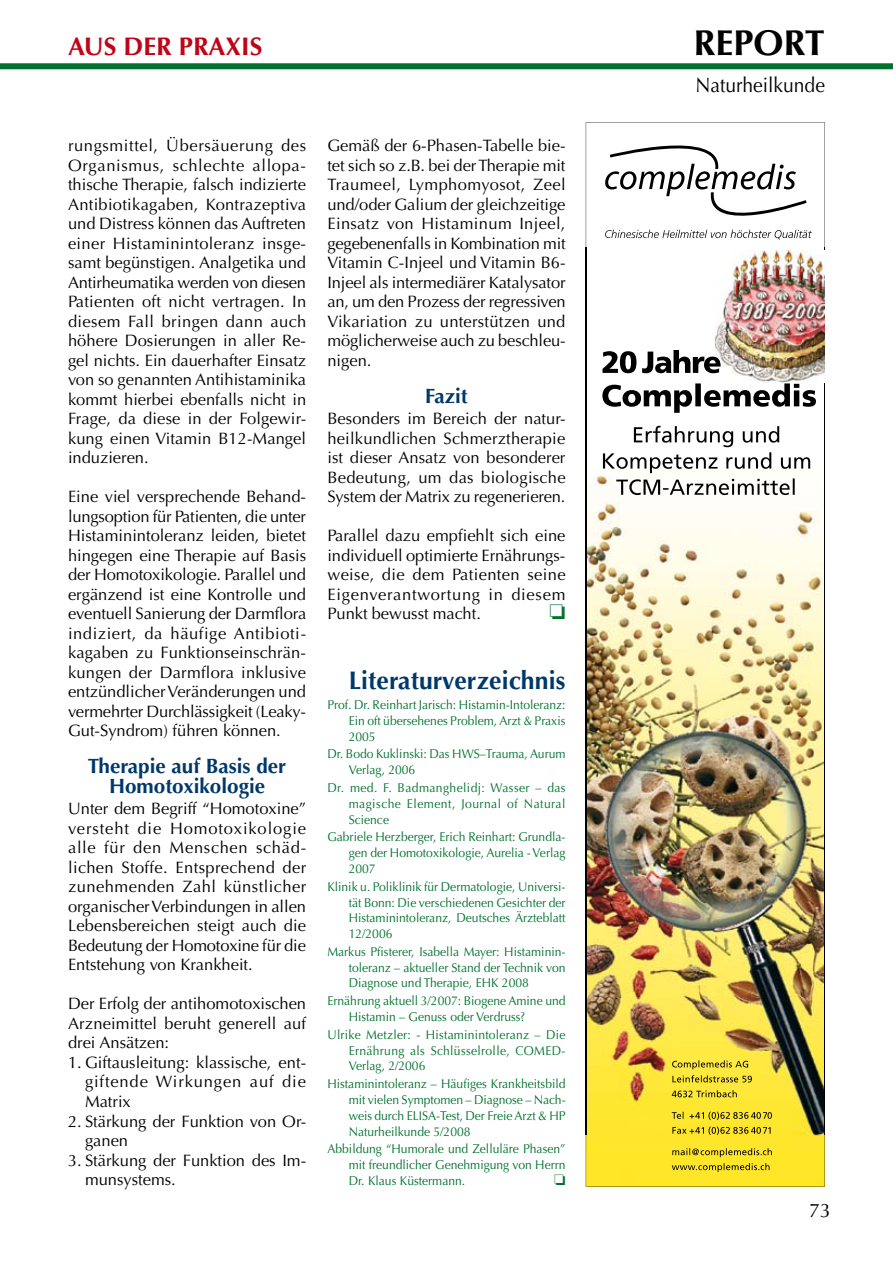
<style>
.page{position:relative;width:893px;height:1263px;background:#fff}
.page>*{position:absolute;margin:0;border:0;box-sizing:border-box;transform-origin:0 0}
.t1{font:700 36px "Optima";color:#000}
.t2{font:700 25.5px "Optima";letter-spacing:.005em;color:#00386a}
.t3{font:700 25.5px "Optima";color:#c00418}
.t4{font:700 20.7px/19.5px "Optima";color:#00386a;text-align:center}
.t5{font:20.7px "Optima";color:#000;scale:.93 1}
.t6{font:19.5px "Optima";color:#000}
.t7{font:16.5px/19.5px "Optima";color:#000;text-align:justify}
.t8{font:12.75px/15.8px "Optima";color:#00722d;text-align:justify;scale:.95 1}
</style>
<div class="page">
<div style="left:0;top:63px;width:893px;height:6px;background:#00722d"></div>
<img style="left:586px;top:122px;width:239px;height:1012px">
<div style="left:586px;top:1134px;width:239px;height:52px;background:#ffe628"></div>
<img style="left:586px;top:248px;width:1px;height:887px">
<img style="left:715px;top:250px;width:110px;height:132px">
<svg style="left:605px;top:126px;width:207px;height:113px"></svg>
<svg style="left:603px;top:426px;width:207px;height:69px"></svg>
<svg style="left:602px;top:350px;width:119px;height:23px"></svg>
<svg style="left:602px;top:383px;width:214px;height:30px"></svg>
<svg style="left:672px;top:1060px;width:76px;height:9px"></svg>
<svg style="left:672px;top:1075px;width:80px;height:7px"></svg>
<svg style="left:672px;top:1090px;width:65px;height:7px"></svg>
<svg style="left:672px;top:1112px;width:100px;height:8px"></svg>
<svg style="left:672px;top:1126px;width:99px;height:9px"></svg>
<svg style="left:672px;top:1148px;width:100px;height:9px"></svg>
<svg style="left:672px;top:1163px;width:97px;height:9px"></svg>
<h2 class="t3" style="left:68px;top:32px;width:196px">Aus der Praxis</h2>
<h1 class="t1" style="left:694px;top:22px;width:133px">Report</h1>
<p class="t7" style="left:68px;top:136px;width:240px">rungsmittel, Übersäuerung des Organismus, schlechte allopa&shy;thische Therapie, falsch indizierte Antibiotikagaben, Kontrazeptiva und Distress können das Auftreten einer Histaminintoleranz insge&shy;samt begünstigen. Analgetika und Antirheumatika werden von diesen Patienten oft nicht vertragen. In diesem Fall bringen dann auch höhere Dosierungen in aller Re&shy;gel nichts. Ein dauerhafter Einsatz von so genannten Antihistaminika kommt hierbei ebenfalls nicht in Frage, da diese in der Folgewir&shy;kung einen Vitamin B12-Mangel induzieren.</p>
<p class="t7" style="left:68px;top:487px;width:240px">Eine viel versprechende Behand&shy;lungsoption für Patienten, die unter Histaminintoleranz leiden, bietet hingegen eine Therapie auf Basis der Homotoxikologie. Parallel und ergänzend ist eine Kontrolle und eventuell Sanierung der Darmflora indiziert, da häufige Antibioti&shy;kagaben zu Funktionseinschrän&shy;kungen der Darmflora inklusive entzündlicher Veränderungen und vermehrter Durchlässigkeit (Leaky-Gut-Syndrom) führen können.</p>
<p class="t4" style="left:88px;top:757px;width:200px">Therapie auf Basis der<br>Homotoxikologie</p>
<p class="t7" style="left:68px;top:799px;width:240px">Unter dem Begriff “Homotoxine” versteht die Homotoxikologie alle für den Menschen schäd&shy;lichen Stoffe. Entsprechend der zunehmenden Zahl künstlicher organischer Verbindungen in allen Lebensbereichen steigt auch die Bedeutung der Homotoxine für die Entstehung von Krankheit.</p>
<p class="t7" style="left:68px;top:994px;width:240px">Der Erfolg der antihomotoxischen Arzneimittel beruht generell auf drei Ansätzen:</p>
<p class="t7" style="left:85px;top:1053px;width:223px;text-indent:-17px">1. Giftausleitung: klassische, ent&shy;giftende Wirkungen auf die Matrix</p>
<p class="t7" style="left:85px;top:1111px;width:223px;text-indent:-17px">2. Stärkung der Funktion von Or&shy;ganen</p>
<p class="t7" style="left:85px;top:1150px;width:223px;text-indent:-17px">3. Stärkung der Funktion des Im&shy;munsystems.</p>
<p class="t7" style="left:327px;top:136px;width:240px">Gemäß der 6-Phasen-Tabelle bie&shy;tet sich so z.B. bei der Therapie mit Traumeel, Lymphomyosot, Zeel und/oder Galium der gleichzeitige Einsatz von Histaminum Injeel, gegebenenfalls in Kombination mit Vitamin C-Injeel und Vitamin B6- Injeel als intermediärer Katalysator an, um den Prozess der regressiven Vikariation zu unterstützen und möglicherweise auch zu beschleu&shy;nigen.</p>
<p class="t4" style="left:425px;top:386px;width:44px">Fazit</p>
<p class="t7" style="left:327px;top:409px;width:240px">Besonders im Bereich der natur&shy;heilkundlichen Schmerztherapie ist dieser Ansatz von besonderer Bedeutung, um das biologische System der Matrix zu regenerieren.</p>
<p class="t7" style="left:327px;top:526px;width:240px">Parallel dazu empfiehlt sich eine individuell optimierte Ernährungs&shy;weise, die dem Patienten seine Eigenverantwortung in diesem Punkt bewusst macht.</p>
<h2 class="t2" style="left:349px;top:665px;width:218px">Literaturverzeichnis</h2>
<p class="t8" style="left:349px;top:697px;width:230px;text-indent:-21px">Prof. Dr. Reinhart Jarisch: Histamin-Intoleranz:<br>Ein oft übersehenes Problem, Arzt &amp; Praxis 2005</p>
<p class="t8" style="left:349px;top:746px;width:230px;text-indent:-21px">Dr. Bodo Kuklinski: Das HWS–Trauma, Aurum<br>Verlag, 2006</p>
<p class="t8" style="left:349px;top:780px;width:230px;text-indent:-21px">Dr. med. F. Badmanghelidj: Wasser – das magische Element, Journal of Natural Science</p>
<p class="t8" style="left:349px;top:829px;width:230px;text-indent:-21px">Gabriele Herzberger, Erich Reinhart: Grundla&shy;gen der Homotoxikologie, Aurelia - Verlag 2007</p>
<p class="t8" style="left:349px;top:879px;width:230px;text-indent:-21px">Klinik u. Poliklinik für Dermatologie, Universi&shy;tät Bonn: Die verschiedenen Gesichter der Histaminintoleranz, Deutsches Ärzteblatt 12/2006</p>
<p class="t8" style="left:349px;top:944px;width:230px;text-indent:-21px">Markus Pfisterer, Isabella Mayer: Histaminin&shy;toleranz – aktueller Stand der Technik von Diagnose und Therapie, EHK 2008</p>
<p class="t8" style="left:349px;top:993px;width:230px;text-indent:-21px">Ernährung aktuell 3/2007: Biogene Amine und<br>Histamin – Genuss oder Verdruss?</p>
<p class="t8" style="left:349px;top:1027px;width:230px;text-indent:-21px">Ulrike Metzler: - Histaminintoleranz – Die Ernährung als Schlüsselrolle, COMED-Verlag, 2/2006</p>
<p class="t8" style="left:349px;top:1076px;width:230px;text-indent:-21px">Histaminintoleranz – Häufiges Krankheitsbild mit vielen Symptomen – Diagnose – Nach&shy;weis durch ELISA-Test, Der Freie Arzt &amp; HP Naturheilkunde 5/2008</p>
<p class="t8" style="left:349px;top:1141px;width:230px;text-indent:-21px">Abbildung “Humorale und Zelluläre Phasen” mit freundlicher Genehmigung von Herrn Dr. Klaus Küstermann.</p>
<p class="t5" style="left:695px;top:73px;width:141px">Naturheilkunde</p>
<p class="t6" style="left:809px;top:1199px;width:23px">73</p>
</div>
